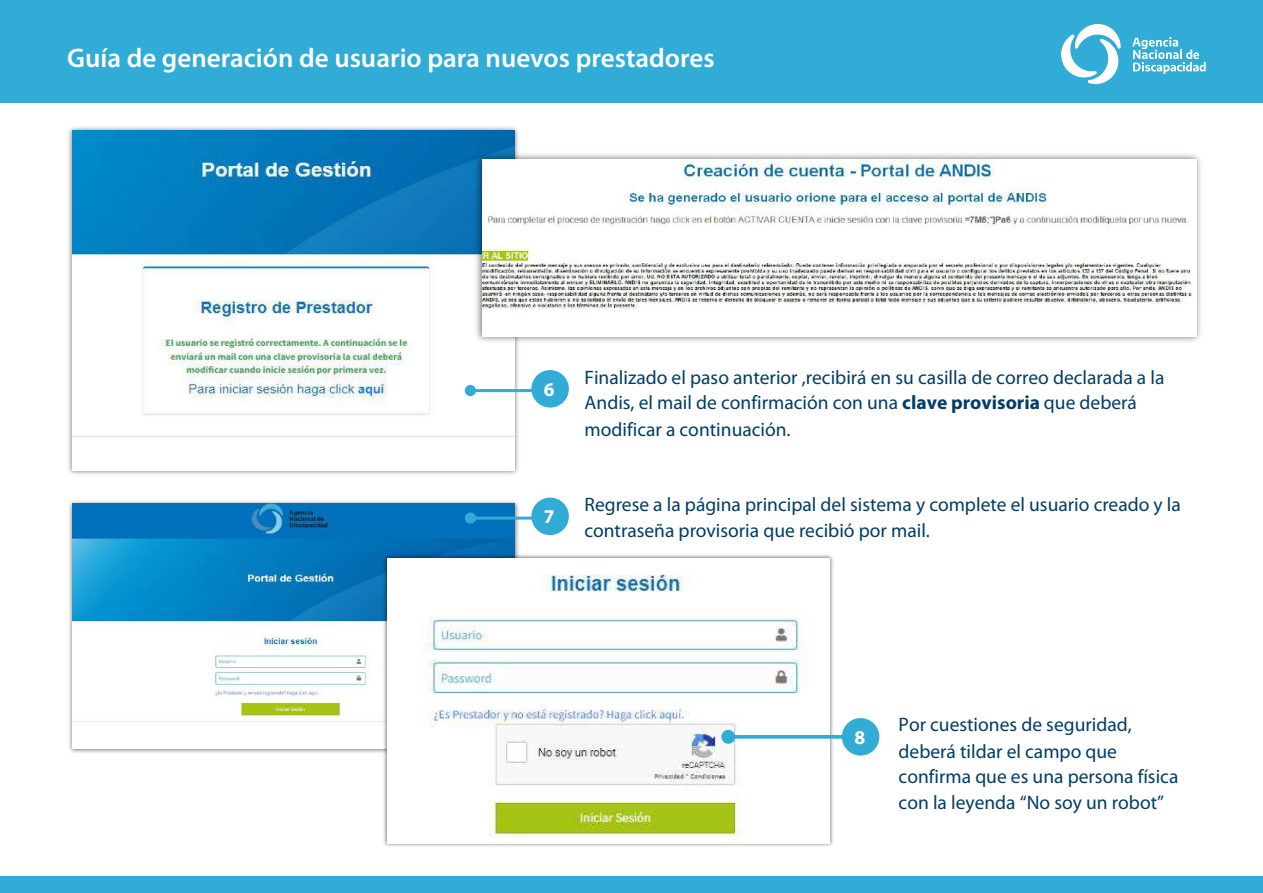
<style>
.page{position:relative;width:1263px;height:893px;background:#fff}
.page>*{position:absolute;margin:0;border:0;box-sizing:border-box;transform-origin:0 0}
.t1{font:600 27px "Myriad Pro";color:#fff}
.t2{font:19.5px/25.8px "Myriad Pro";color:#003d68}
.t3{font:700 19.5px "Myriad Pro";color:#fff}
.s1{font-weight:700}
</style>
<div class="page">
<div style="left:0;top:0;width:1263px;height:102px;background:#30acd7"></div>
<svg style="left:1132px;top:37px;width:74px;height:37px"></svg>
<svg style="left:1061px;top:24px;width:60px;height:60px"></svg>
<div style="left:0;top:876px;width:1263px;height:17px;background:#30acd7"></div>
<img style="left:68px;top:127px;width:454px;height:348px">
<img style="left:72px;top:130px;width:443px;height:340px">
<img style="left:69px;top:501px;width:452px;height:252px">
<img style="left:72px;top:503px;width:443px;height:245px">
<img style="left:472px;top:149px;width:729px;height:197px">
<img style="left:482px;top:159px;width:714px;height:177px">
<img style="left:381px;top:552px;width:453px;height:295px">
<img style="left:388px;top:558px;width:442px;height:286px">
<div style="left:842px;top:718px;width:37px;height:38px;background:#30acd7;border-radius:50%"></div>
<hr style="left:470px;top:389px;width:76px;height:3px;background:#30acd7">
<div style="left:465px;top:385px;width:11px;height:11px;background:#30acd7;border-radius:50%"></div>
<svg style="left:735px;top:735px;width:107px;height:4px"></svg>
<div style="left:721px;top:730px;width:14px;height:14px;background:#30acd7;border-radius:50%"></div>
<div style="left:531px;top:370px;width:38px;height:38px;background:#30acd7;border-radius:50%"></div>
<hr style="left:470px;top:517px;width:76px;height:3px;background:#30acd7">
<div style="left:465px;top:512px;width:11px;height:12px;background:#30acd7;border-radius:50%"></div>
<div style="left:531px;top:498px;width:38px;height:37px;background:#30acd7;border-radius:50%"></div>
<h1 class="t1" style="left:67px;top:41px;width:649px">Guía de generación de usuario para nuevos prestadores</h1>
<h1 class="t1" style="left:127px;top:41px;width:336px">Prestadores de Discapacidad</h1>
<p class="t3" style="left:544px;top:376px;width:12px">6</p>
<p class="t3" style="left:544px;top:504px;width:12px">7</p>
<p class="t2" style="left:585px;top:364px;width:581px">Finalizado el paso anterior ,recibirá en su casilla de correo declarada a la<br>Andis, el mail de confirmación con una <span class="s1">clave provisoria</span> que deberá modificar a continuación.</p>
<p class="t2" style="left:585px;top:492px;width:598px">Regrese a la página principal del sistema y complete el usuario creado y la contraseña provisoria que recibió por mail.</p>
<p class="t3" style="left:855px;top:724px;width:12px">8</p>
<p class="t2" style="left:899px;top:712px;width:281px">Por cuestiones de seguridad, deberá tildar el campo que confirma que es una persona física con la leyenda “No soy un robot”</p>
</div>
